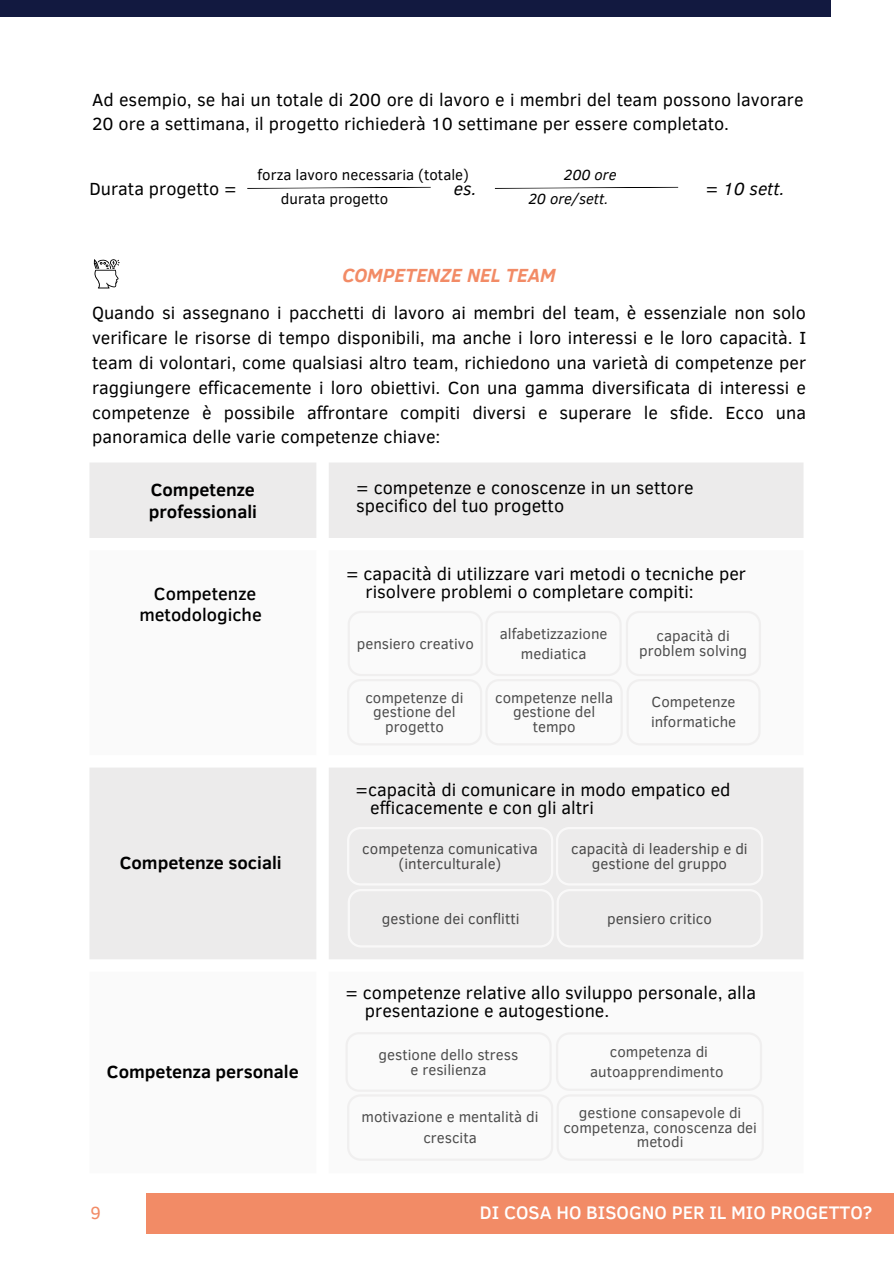
<style>
.page{position:relative;width:894px;height:1264px;background:#fff}
.page>*{position:absolute;margin:0;border:0;box-sizing:border-box;transform-origin:0 0}
.t1{font:italic 700 19.5px "Clear Sans";color:#f28b66}
.t2{font:500 18.6px "Clear Sans";color:#fff}
.t3{font:18px/24.8px "Clear Sans";color:#000}
.t4{font:700 18px/21.5px "Clear Sans";color:#000}
.t5{font:500 18px/21.5px "Clear Sans";color:#000;text-align:center}
.t6{font:italic 18px "Clear Sans";color:#000}
.t7{font:18px "Clear Sans";color:#f28b66}
.t8{font:15px/14.7px "Clear Sans";color:#000;text-align:center}
.t9{font:italic 15px/23.4px "Clear Sans";color:#000}
</style>
<div class="page">
<div style="left:0;top:0;width:830px;height:17px;background:#121940"></div>
<div style="left:146px;top:1192px;width:747px;height:41px;background:#f28b66"></div>
<svg style="left:247px;top:187px;width:183px;height:2px"></svg>
<svg style="left:494px;top:187px;width:184px;height:2px"></svg>
<svg style="left:94px;top:259px;width:26px;height:29px"></svg>
<div style="left:89px;top:463px;width:714px;height:75px;background:#ecebeb"></div>
<svg style="left:89px;top:621px;width:714px;height:540px"></svg>
<svg style="left:347px;top:611px;width:413px;height:134px"></svg>
<svg style="left:347px;top:827px;width:416px;height:120px;background:#edecec"></svg>
<svg style="left:345px;top:1032px;width:418px;height:128px"></svg>
<p class="t3" style="left:92px;top:87px;width:712px">Ad esempio, se hai un totale di 200 ore di lavoro e i membri del team possono lavorare<br>20 ore a settimana, il progetto richiederà 10 settimane per essere completato.</p>
<p class="t3" style="left:89px;top:177px;width:149px">Durata progetto =</p>
<p class="t8" style="left:281px;top:163px;width:189px;line-height:23.4px;text-align:left;text-indent:-23px">forza lavoro necessaria (totale) durata progetto</p>
<p class="t9" style="left:528px;top:163px;width:89px;text-indent:35px">200 ore<br>20 ore/sett.</p>
<p class="t6" style="left:454px;top:176px;width:24px">es.</p>
<p class="t6" style="left:705px;top:177px;width:81px">= 10 sett.</p>
<p class="t1" style="left:342px;top:261px;width:215px">COMPETENZE NEL TEAM</p>
<p class="t3" style="left:92px;top:301px;width:715px;text-align:justify">Quando si assegnano i pacchetti di lavoro ai membri del team, è essenziale non solo verificare le risorse di tempo disponibili, ma anche i loro interessi e le loro capacità. I team di volontari, come qualsiasi altro team, richiedono una varietà di competenze per raggiungere efficacemente i loro obiettivi. Con una gamma diversificata di interessi e competenze è possibile affrontare compiti diversi e superare le sfide. Ecco una panoramica delle varie competenze chiave:</p>
<p class="t4" style="left:149px;top:478px;width:110px">Competenze professionali</p>
<p class="t5" style="left:139px;top:582px;width:124px">Competenze metodologiche</p>
<p class="t4" style="left:120px;top:851px;width:163px">Competenze sociali</p>
<p class="t4" style="left:107px;top:1059px;width:193px">Competenza personale</p>
<p class="t7" style="left:90px;top:1200px;width:12px">9</p>
<p class="t3" style="left:356px;top:478px;width:339px;line-height:18px">= competenze e conoscenze in un settore specifico del tuo progetto</p>
<p class="t3" style="left:365px;top:564px;width:382px;line-height:18px;text-indent:-19px">= capacità di utilizzare vari metodi o tecniche per risolvere problemi o completare compiti:</p>
<p class="t8" style="left:639px;top:628px;width:109px">capacità di problem solving</p>
<p class="t8" style="left:365px;top:690px;width:100px">competenze di gestione del progetto</p>
<p class="t8" style="left:357px;top:636px;width:118px">pensiero creativo</p>
<p class="t8" style="left:499px;top:623px;width:109px;line-height:20.2px">alfabetizzazione mediatica</p>
<p class="t8" style="left:495px;top:690px;width:119px">competenze nella gestione del tempo</p>
<p class="t8" style="left:650px;top:691px;width:87px;line-height:20.2px;text-align:left">Competenze informatiche</p>
<p class="t3" style="left:370px;top:780px;width:362px;line-height:18px;text-indent:-15px">=capacità di comunicare in modo empatico ed efficacemente e con gli altri</p>
<p class="t8" style="left:362px;top:841px;width:177px">competenza comunicativa (interculturale)</p>
<p class="t8" style="left:571px;top:841px;width:178px">capacità di leadership e di gestione del gruppo</p>
<p class="t8" style="left:382px;top:911px;width:139px">gestione dei conflitti</p>
<p class="t8" style="left:607px;top:911px;width:106px">pensiero critico</p>
<p class="t3" style="left:365px;top:983px;width:392px;line-height:18px;text-indent:-19px">= competenze relative allo sviluppo personale, alla presentazione e autogestione.</p>
<p class="t8" style="left:378px;top:1047px;width:141px">gestione dello stress e resilienza</p>
<p class="t8" style="left:361px;top:1107px;width:178px;line-height:20.2px">motivazione e mentalità di crescita</p>
<p class="t8" style="left:590px;top:1041px;width:135px;line-height:20.2px">competenza di autoapprendimento</p>
<p class="t8" style="left:563px;top:1105px;width:195px">gestione consapevole di competenza, conoscenza dei metodi</p>
<p class="t2" style="left:480px;top:1199px;width:394px">DI COSA HO BISOGNO PER IL MIO PROGETTO?</p>
</div>
